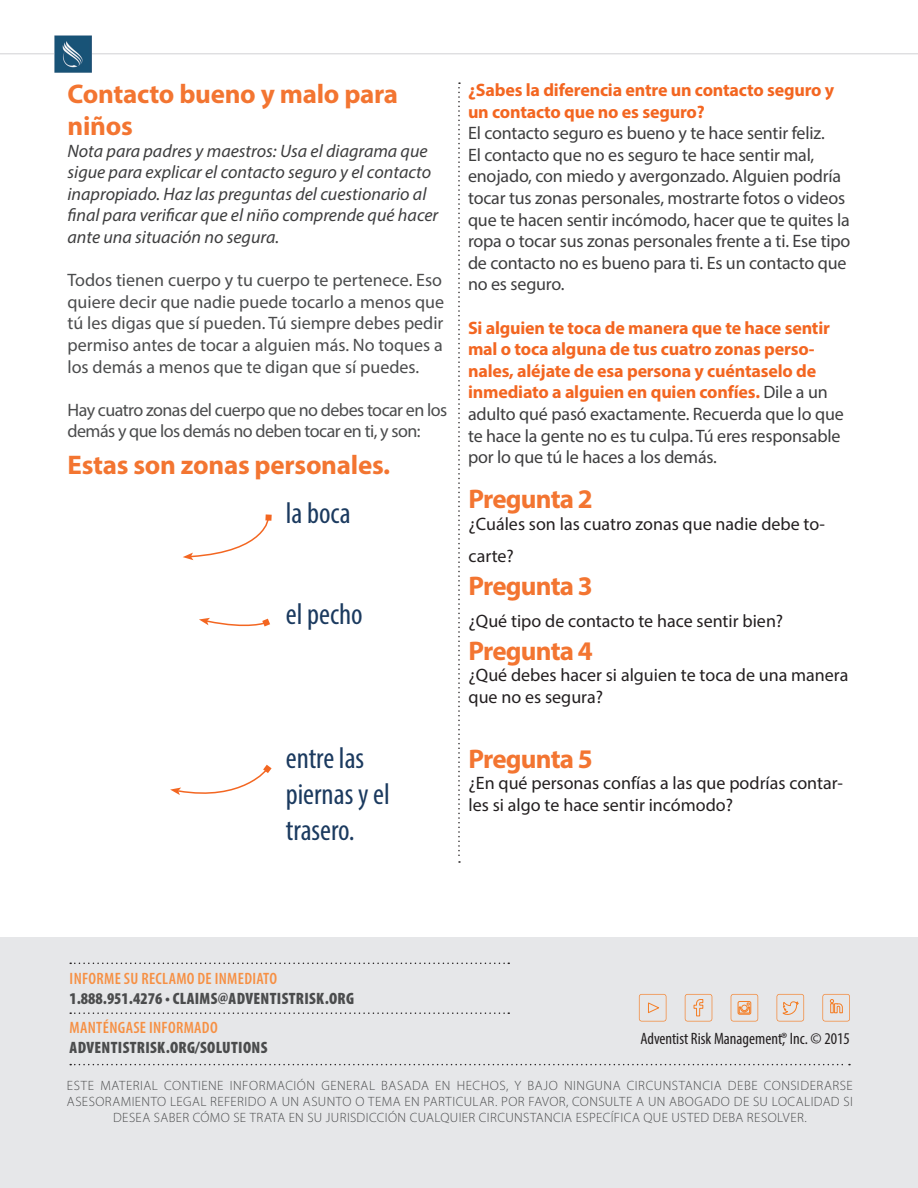
<style>
.page{position:relative;width:918px;height:1188px;background:#fff}
.page>*{position:absolute;margin:0;border:0;box-sizing:border-box;transform-origin:0 0}
.t1{font:condensed 30px/36px "Myriad Pro";color:#1b3a5f}
.t2{font:700 27px/32.4px "Myriad Pro";letter-spacing:-.01em;color:#f37531}
.t3{font:700 27px "Myriad Pro";letter-spacing:-.03em;color:#f37531}
.t4{font:700 18px/21.6px "Myriad Pro";letter-spacing:-.01em;color:#f36621}
.t5{font:18px/21.6px "Myriad Pro";letter-spacing:-.01em;color:#3e3e3f}
.t6{font:18px/21.6px "Myriad Pro";letter-spacing:-.03em;color:#4b4c4d;text-align:justify}
.t7{font:18px/21.6px "Myriad Pro";color:#231f20}
.t8{font:italic 18px/21.6px "Myriad Pro";color:#3e3e3f}
.t9{font:900 condensed 16.5px "Myriad Pro";letter-spacing:.02em;color:#4b4c4d}
.t10{font:600 condensed 16.5px "Myriad Pro";letter-spacing:.02em;color:#f69044}
.t11{font:condensed 16.5px "Myriad Pro";color:#231f20}
.t12{font:300 13.5px/16.2px "Myriad Pro";letter-spacing:.03em;color:#4b4c4d;text-align:center}
.s1{font-weight:400;color:#3e3e3f}
</style>
<div class="page">
<div style="left:265px;top:514px;width:7px;height:7px;background:#f36621"></div>
<svg style="left:183px;top:516px;width:87px;height:44px"></svg>
<svg style="left:199px;top:618px;width:71px;height:9px"></svg>
<svg style="left:170px;top:765px;width:102px;height:30px"></svg>
<hr style="left:0;top:54px;width:918px;height:1px;background:#d1d2d4">
<img style="left:54px;top:35px;width:37px;height:38px">
<svg style="left:458px;top:82px;width:2px;height:781px"></svg>
<div style="left:0;top:937px;width:917px;height:251px;background:#e6e7e9"></div>
<svg style="left:70px;top:963px;width:439px;height:1px"></svg>
<svg style="left:70px;top:1012px;width:439px;height:2px"></svg>
<svg style="left:70px;top:1064px;width:780px;height:1px"></svg>
<svg style="left:685px;top:994px;width:27px;height:27px"></svg>
<svg style="left:731px;top:994px;width:27px;height:27px"></svg>
<svg style="left:822px;top:994px;width:28px;height:27px"></svg>
<svg style="left:777px;top:994px;width:27px;height:27px"></svg>
<svg style="left:639px;top:994px;width:27px;height:27px"></svg>
<h2 class="t2" style="left:68px;top:77px;width:332px">Contacto bueno y malo para niños</h2>
<p class="t8" style="left:68px;top:140px;width:372px">Nota para padres y maestros: Usa el diagrama que sigue para explicar el contacto seguro y el contacto inapropiado. Haz las preguntas del cuestionario al final para verificar que el niño comprende qué hacer ante una situación no segura.</p>
<p class="t6" style="left:68px;top:269px;width:378px">Todos tienen cuerpo y tu cuerpo te pertenece. Eso quiere decir que nadie puede tocarlo a menos que tú les digas que sí pueden. Tú siempre debes pedir permiso antes de tocar a alguien más. No toques a los demás a menos que te digan que sí puedes.</p>
<p class="t6" style="left:68px;top:399px;width:381px">Hay cuatro zonas del cuerpo que no debes tocar en los demás y que los demás no deben tocar en ti, y son:</p>
<h2 class="t2" style="left:68px;top:448px;width:324px">Estas son zonas personales.</h2>
<h1 class="t1" style="left:286px;top:495px;width:66px">la boca</h1>
<h1 class="t1" style="left:286px;top:596px;width:78px">el pecho</h1>
<h1 class="t1" style="left:286px;top:740px;width:105px">entre las piernas y el trasero.</h1>
<p class="t4" style="left:468px;top:78px;width:368px">¿Sabes la diferencia entre un contacto seguro y un contacto que no es seguro?</p>
<p class="t5" style="left:468px;top:122px;width:384px">El contacto seguro es bueno y te hace sentir feliz.<br>El contacto que no es seguro te hace sentir mal, enojado, con miedo y avergonzado. Alguien podría tocar tus zonas personales, mostrarte fotos o videos que te hacen sentir incómodo, hacer que te quites la ropa o tocar sus zonas personales frente a ti. Ese tipo de contacto no es bueno para ti. Es un contacto que no es seguro.</p>
<p class="t4" style="left:468px;top:316px;width:377px">Si alguien te toca de manera que te hace sentir mal o toca alguna de tus cuatro zonas perso&shy;nales, aléjate de esa persona y cuéntaselo de inmediato a alguien en quien confíes. <span class="s1">Dile a un adulto qué pasó exactamente. Recuerda que lo que te hace la gente no es tu culpa. Tú eres responsable por lo que tú le haces a los demás.</span></p>
<h2 class="t3" style="left:469px;top:482px;width:126px">Pregunta 2</h2>
<p class="t7" style="left:469px;top:507px;width:358px;line-height:32.4px">¿Cuáles son las cuatro zonas que nadie debe to&shy;carte?</p>
<h2 class="t3" style="left:469px;top:568px;width:126px">Pregunta 3</h2>
<p class="t7" style="left:469px;top:610px;width:316px">¿Qué tipo de contacto te hace sentir bien?</p>
<h2 class="t3" style="left:469px;top:633px;width:126px">Pregunta 4</h2>
<p class="t7" style="left:469px;top:664px;width:381px">¿Qué debes hacer si alguien te toca de una manera que no es segura?</p>
<h2 class="t3" style="left:469px;top:741px;width:126px">Pregunta 5</h2>
<p class="t7" style="left:469px;top:772px;width:376px">¿En qué personas confías a las que podrías contar&shy;les si algo te hace sentir incómodo?</p>
<p class="t10" style="left:70px;top:969px;width:209px">INFORME SU RECLAMO DE INMEDIATO</p>
<p class="t9" style="left:69px;top:988px;width:286px">1.888.951.4276 • CLAIMS@ADVENTISTRISK.ORG</p>
<p class="t10" style="left:70px;top:1017px;width:150px">MANTÉNGASE INFORMADO</p>
<p class="t9" style="left:70px;top:1037px;width:199px">ADVENTISTRISK.ORG/SOLUTIONS</p>
<p class="t11" style="left:640px;top:1028px;width:211px">Adventist Risk Management,® Inc. © 2015</p>
<p class="t12" style="left:67px;top:1077px;width:788px">ESTE MATERIAL CONTIENE INFORMACIÓN GENERAL BASADA EN HECHOS, Y BAJO NINGUNA CIRCUNSTANCIA DEBE CONSIDERARSE<br>ASESORAMIENTO LEGAL REFERIDO A UN ASUNTO O TEMA EN PARTICULAR. POR FAVOR, CONSULTE A UN ABOGADO DE SU LOCALIDAD SI<br>DESEA SABER CÓMO SE TRATA EN SU JURISDICCIÓN CUALQUIER CIRCUNSTANCIA ESPECÍFICA QUE USTED DEBA RESOLVER.</p>
</div>
